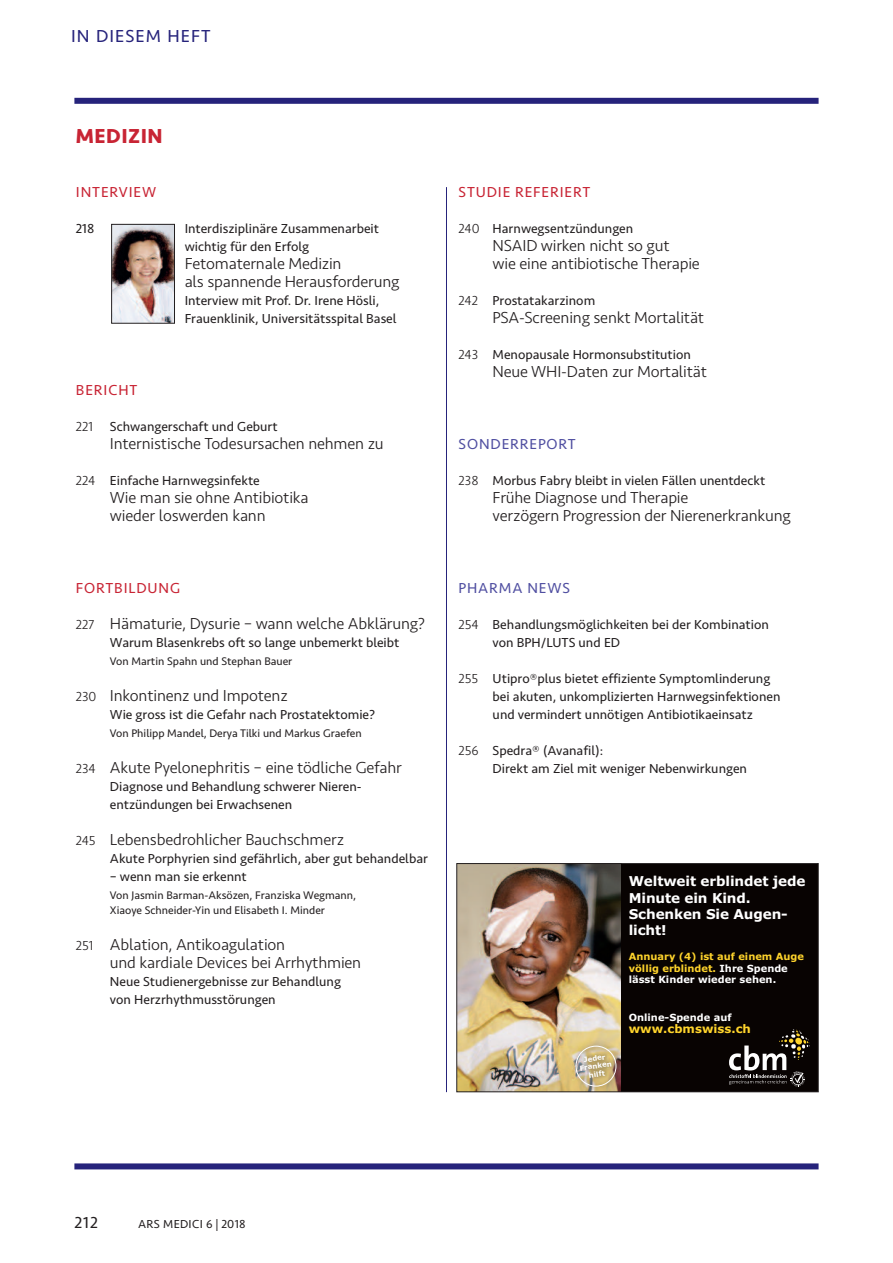
<style>
.page{position:relative;width:893px;height:1263px;background:#fff}
.page>*{position:absolute;margin:0;border:0;box-sizing:border-box;transform-origin:0 0}
.t1{font:700 21px "Seravek";letter-spacing:.025em;color:#c82434}
.t2{font:18px "Seravek";letter-spacing:.06em;color:#26237b}
.t3{font:300 16.5px/18px "Seravek";letter-spacing:-.01em;color:#231f20}
.t4{font:16.5px "Seravek";color:#231f20}
.t5{font:15px "Seravek";letter-spacing:.06em;color:#c82434}
.t6{font:15px "Seravek";letter-spacing:.06em;color:#504fa1}
.t7{font:700 13.65px/16px "Verdana";letter-spacing:-.01em;color:#fff}
.t8{font:13.5px/18px "Seravek";color:#231f20}
.t9{font:300 13.5px "Seravek";color:#231f20}
.t10{font:12px "Seravek";letter-spacing:.025em;color:#231f20}
.t11{font:700 11.7px "Verdana";color:#ffd42c}
.t12{font:11.4px/15px "Seravek";color:#231f20}
.t13{font:700 9.9px/11.7px "Verdana";color:#ffd42c}
.t14{font:700 9.9px "Verdana";color:#fff}
.t15{font:700 7.05px/8.1px "Verdana";color:#fff;text-align:center}
.s1{font-weight:300}
.s2{font-size:13.5px}
.s3{color:#fff}
</style>
<div class="page">
<hr style="left:446px;top:187px;width:1px;height:905px;background:#26237b">
<div style="left:74px;top:98px;width:745px;height:6px;background:#26237b"></div>
<div style="left:74px;top:1163px;width:745px;height:6px;background:#26237b"></div>
<img style="left:113px;top:226px;width:60px;height:96px">
<div style="left:111px;top:224px;width:64px;height:100px;border:1px solid #231f20"></div>
<img style="left:458px;top:865px;width:164px;height:225px">
<div style="left:622px;top:864px;width:196px;height:227px;background:#080302"></div>
<svg style="left:729px;top:1029px;width:81px;height:57px"></svg>
<div style="left:572px;top:1040px;width:52px;height:51px;background:#231f20;opacity:.8"></div>
<div style="left:575px;top:1046px;width:41px;height:40px;border:1px solid #fff;border-radius:50%"></div>
<div style="left:456px;top:863px;width:363px;height:229px;border:1px solid #231f20"></div>
<h2 class="t2" style="left:71px;top:22px;width:141px">IN DIESEM HEFT</h2>
<h1 class="t1" style="left:76px;top:119px;width:88px">MEDIZIN</h1>
<p class="t5" style="left:76px;top:180px;width:82px">INTERVIEW</p>
<p class="t8" style="left:76px;top:219px;width:20px">218</p>
<p class="t8" style="left:185px;top:219px;width:196px">Interdisziplinäre Zusammenarbeit wichtig für den Erfolg</p>
<p class="t3" style="left:185px;top:254px;width:216px">Fetomaternale Medizin<br>als spannende Herausforderung</p>
<p class="t8" style="left:185px;top:291px;width:213px">Interview mit Prof. Dr. Irene Hösli,<br>Frauenklinik, Universitätsspital Basel</p>
<p class="t5" style="left:76px;top:378px;width:63px">BERICHT</p>
<p class="t9" style="left:76px;top:418px;width:18px">221</p>
<p class="t8" style="left:110px;top:417px;width:169px">Schwangerschaft und Geburt</p>
<p class="t3" style="left:110px;top:434px;width:275px">Internistische Todesursachen nehmen zu</p>
<p class="t8" style="left:76px;top:471px;width:185px"><span class="s1">224</span> Einfache Harnwegsinfekte</p>
<p class="t3" style="left:110px;top:488px;width:200px">Wie man sie ohne Antibiotika wieder loswerden kann</p>
<p class="t5" style="left:76px;top:576px;width:106px">FORTBILDUNG</p>
<p class="t3" style="left:76px;top:614px;width:351px"><span class="s2">227</span> Hämaturie, Dysurie – wann welche Abklärung?</p>
<p class="t8" style="left:110px;top:633px;width:291px">Warum Blasenkrebs oft so lange unbemerkt bleibt</p>
<p class="t12" style="left:110px;top:653px;width:184px">Von Martin Spahn und Stephan Bauer</p>
<p class="t3" style="left:76px;top:686px;width:213px"><span class="s2">230</span> Inkontinenz und Impotenz</p>
<p class="t8" style="left:110px;top:705px;width:267px">Wie gross ist die Gefahr nach Prostatektomie?</p>
<p class="t12" style="left:110px;top:725px;width:253px">Von Philipp Mandel, Derya Tilki und Markus Graefen</p>
<p class="t3" style="left:76px;top:758px;width:328px"><span class="s2">234</span> Akute Pyelonephritis – eine tödliche Gefahr</p>
<p class="t8" style="left:110px;top:777px;width:253px">Diagnose und Behandlung schwerer Nieren&shy;entzündungen bei Erwachsenen</p>
<p class="t3" style="left:76px;top:830px;width:270px"><span class="s2">245</span> Lebensbedrohlicher Bauchschmerz</p>
<p class="t8" style="left:110px;top:849px;width:320px">Akute Porphyrien sind gefährlich, aber gut behandelbar</p>
<p class="t8" style="left:110px;top:867px;width:138px">– wenn man sie erkennt</p>
<p class="t12" style="left:110px;top:887px;width:248px">Von Jasmin Barman-Aksözen, Franziska Wegmann,<br>Xiaoye Schneider-Yin und Elisabeth I. Minder</p>
<p class="t3" style="left:110px;top:935px;width:253px;text-indent:-34px"><span class="s2">251</span> Ablation, Antikoagulation<br>und kardiale Devices bei Arrhythmien</p>
<p class="t8" style="left:110px;top:972px;width:233px">Neue Studienergebnisse zur Behandlung von Herzrhythmusstörungen</p>
<p class="t5" style="left:459px;top:180px;width:133px">STUDIE REFERIERT</p>
<p class="t8" style="left:459px;top:219px;width:176px"><span class="s1">240</span> Harnwegsentzündungen</p>
<p class="t3" style="left:493px;top:236px;width:209px">NSAID wirken nicht so gut<br>wie eine antibiotische Therapie</p>
<p class="t8" style="left:459px;top:291px;width:138px"><span class="s1">242</span> Prostatakarzinom</p>
<p class="t3" style="left:493px;top:308px;width:213px">PSA-Screening senkt Mortalität</p>
<p class="t8" style="left:459px;top:345px;width:234px"><span class="s1">243</span> Menopausale Hormonsubstitution</p>
<p class="t3" style="left:493px;top:362px;width:216px">Neue WHI-Daten zur Mortalität</p>
<p class="t6" style="left:459px;top:432px;width:119px">SONDERREPORT</p>
<p class="t8" style="left:459px;top:471px;width:308px"><span class="s1">238</span> Morbus Fabry bleibt in vielen Fällen unentdeckt</p>
<p class="t3" style="left:493px;top:488px;width:300px">Frühe Diagnose und Therapie<br>verzögern Progression der Nierenerkrankung</p>
<p class="t6" style="left:459px;top:576px;width:113px">PHARMA NEWS</p>
<p class="t8" style="left:493px;top:615px;width:278px;text-indent:-34px"><span class="s1">254</span> Behandlungsmöglichkeiten bei der Kombination von BPH/LUTS und ED</p>
<p class="t8" style="left:493px;top:669px;width:289px;text-indent:-34px"><span class="s1">255</span> Utipro®plus bietet effiziente Symptomlinderung bei akuten, unkomplizierten Harnwegsinfektionen und vermindert unnötigen Antibiotikaeinsatz</p>
<p class="t8" style="left:493px;top:741px;width:256px;text-indent:-34px"><span class="s1">256</span> Spedra® (Avanafil):<br>Direkt am Ziel mit weniger Nebenwirkungen</p>
<p class="t15" style="left:578px;top:1056px;width:34px;rotate:-8deg">Jeder<br>Franken hilft</p>
<p class="t7" style="left:629px;top:873px;width:178px">Weltweit erblindet jede<br>Minute ein Kind.<br>Schenken Sie Augen&shy;licht!</p>
<p class="t13" style="left:629px;top:951px;width:177px">Annuary (4) ist auf einem Auge völlig erblindet. <span class="s3">Ihre Spende lässt Kinder wieder sehen.</span></p>
<p class="t14" style="left:629px;top:1010px;width:104px">Online-Spende auf</p>
<p class="t11" style="left:629px;top:1021px;width:124px">www.cbmswiss.ch</p>
<p class="t4" style="left:74px;top:1209px;width:25px">212</p>
<p class="t10" style="left:138px;top:1214px;width:109px">ARS MEDICI 6 | 2018</p>
</div>
